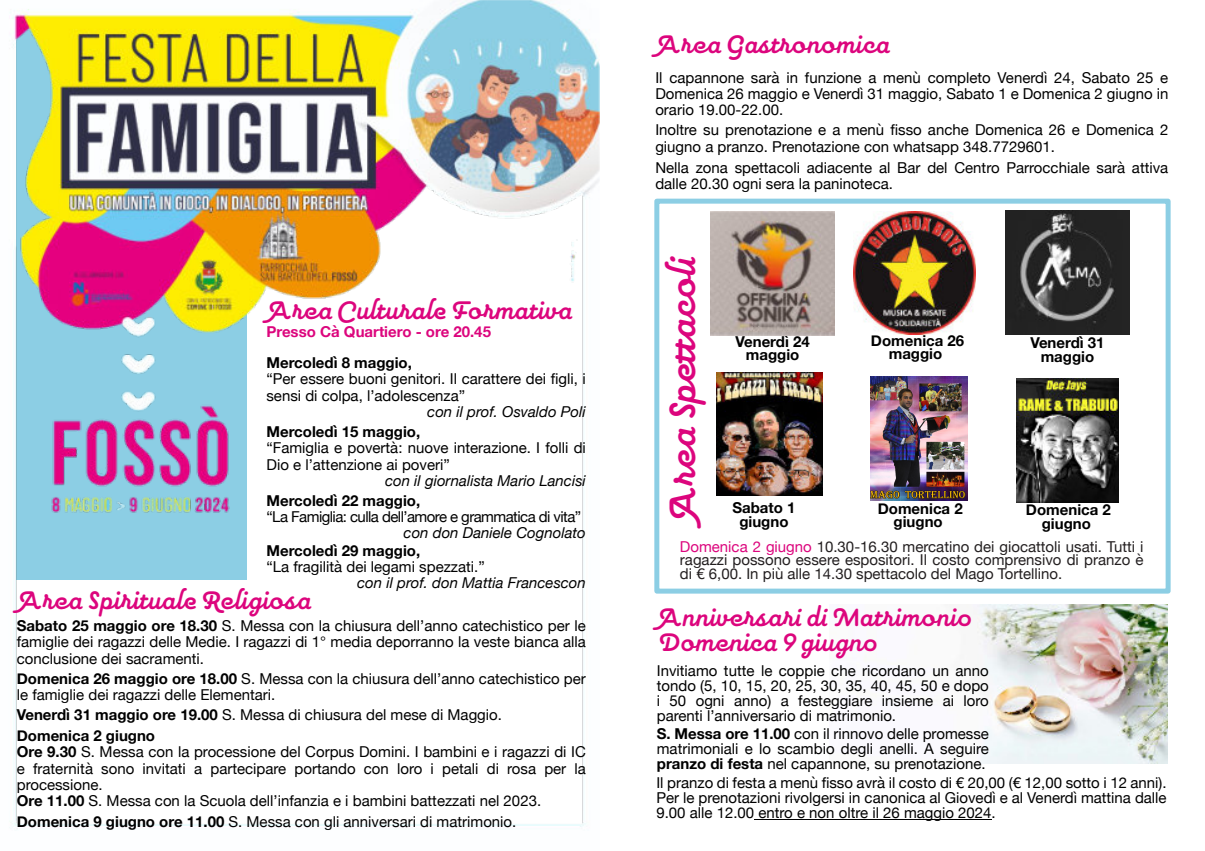
<style>
.page{position:relative;width:1205px;height:851px;background:#fff}
.page>*{position:absolute;margin:0;border:0;box-sizing:border-box;transform-origin:0 0}
.t1{font:700 43.25px "Pauline Script";color:#dc057d}
.t2{font:700 30px/25px "Pauline Script";color:#dc057d}
.t3{font:15px/16.2px "Helvetica Neue";color:#000}
.t4{font:700 15px/13.8px "Helvetica Neue";color:#000;text-align:center}
.t5{font:15px/13.8px "Helvetica Neue";color:#231f20;text-align:justify}
.t6{font:italic 15px "Helvetica Neue";color:#000}
.t7{font:15px "Helvetica Neue";letter-spacing:-.035em;color:#000}
.t8{font:700 15px "Helvetica Neue";color:#dc057d}
.s1{font-weight:700}
.s2{font-weight:400}
.s3{color:#dc057d}
</style>
<div class="page">
<div style="left:654px;top:198px;width:516px;height:395px;border:5px solid #8ccee4"></div>
<img style="left:12px;top:0;width:588px;height:827px">
<img style="left:1006px;top:210px;width:124px;height:124px">
<img style="left:870px;top:376px;width:97px;height:124px">
<img style="left:711px;top:212px;width:123px;height:123px">
<img style="left:1017px;top:378px;width:101px;height:124px">
<img style="left:854px;top:211px;width:121px;height:124px">
<img style="left:717px;top:372px;width:106px;height:124px">
<img style="left:974px;top:605px;width:193px;height:158px">
<hr style="left:754px;top:819px;width:237px;height:1px;background:#000">
<h2 class="t2" style="left:266px;top:297px;width:307px">Area Culturale Formativa</h2>
<p class="t8" style="left:266px;top:322px;width:226px">Presso Cà Quartiero - ore 20.45</p>
<p class="t4" style="left:266px;top:355px;width:147px">Mercoledì 8 maggio,</p>
<p class="t3" style="left:266px;top:371px;width:321px">“Per essere buoni genitori. Il carattere dei figli, i sensi di colpa, l’adolescenza”</p>
<p class="t6" style="left:427px;top:402px;width:160px">con il prof. Osvaldo Poli</p>
<p class="t4" style="left:266px;top:424px;width:155px">Mercoledì 15 maggio,</p>
<p class="t3" style="left:266px;top:439px;width:321px">“Famiglia e povertà: nuove interazione. I folli di<br>Dio e l’attenzione ai poveri”</p>
<p class="t6" style="left:385px;top:471px;width:202px">con il giornalista Mario Lancisi</p>
<p class="t4" style="left:266px;top:493px;width:155px">Mercoledì 22 maggio,</p>
<p class="t7" style="left:266px;top:507px;width:316px">“La Famiglia: culla dell’amore e grammatica di vita”</p>
<p class="t6" style="left:404px;top:524px;width:184px">con don Daniele Cognolato</p>
<p class="t4" style="left:266px;top:543px;width:155px">Mercoledì 29 maggio,</p>
<p class="t3" style="left:266px;top:558px;width:220px">“La fragilità dei legami spezzati.”</p>
<p class="t6" style="left:357px;top:574px;width:230px">con il prof. don Mattia Francescon</p>
<h2 class="t2" style="left:17px;top:586px;width:295px">Area Spirituale Religiosa</h2>
<p class="t3" style="left:17px;top:617px;width:571px;text-align:justify"><span class="s1">Sabato 25 maggio ore 18.30</span> S. Messa con la chiusura dell’anno catechistico per le famiglie dei ragazzi delle Medie. I ragazzi di 1° media deporranno la veste bianca alla conclusione dei sacramenti.</p>
<p class="t3" style="left:17px;top:669px;width:570px"><span class="s1">Domenica 26 maggio ore 18.00</span> S. Messa con la chiusura dell’anno catechistico per le famiglie dei ragazzi delle Elementari.</p>
<p class="t4" style="left:17px;top:703px;width:487px;line-height:21.2px;text-align:left">Venerdì 31 maggio ore 19.00 <span class="s2">S. Messa di chiusura del mese di Maggio.<br></span>Domenica 2 giugno</p>
<p class="t3" style="left:17px;top:743px;width:571px"><span class="s1">Ore 9.30</span> S. Messa con la processione del Corpus Domini. I bambini e i ragazzi di IC e fraternità sono invitati a partecipare portando con loro i petali di rosa per la processione.<br><span class="s1">Ore 11.00</span> S. Messa con la Scuola dell’infanzia e i bambini battezzati nel 2023.</p>
<p class="t3" style="left:17px;top:813px;width:501px"><span class="s1">Domenica 9 giugno ore 11.00</span> S. Messa con gli anniversari di matrimonio.</p>
<h2 class="t2" style="left:655px;top:31px;width:236px">Area Gastronomica</h2>
<p class="t3" style="left:655px;top:69px;width:514px;text-align:justify">Il capannone sarà in funzione a menù completo Venerdì 24, Sabato 25 e Domenica 26 maggio e Venerdì 31 maggio, Sabato 1 e Domenica 2 giugno in orario 19.00-22.00.</p>
<p class="t3" style="left:655px;top:122px;width:514px">Inoltre su prenotazione e a menù fisso anche Domenica 26 e Domenica 2 giugno a pranzo. Prenotazione con whatsapp 348.7729601.</p>
<p class="t3" style="left:655px;top:159px;width:514px">Nella zona spettacoli adiacente al Bar del Centro Parrocchiale sarà attiva dalle 20.30 ogni sera la paninoteca.</p>
<h1 class="t1" style="left:656px;top:522px;width:268px;rotate:-90deg">Area Spettacoli</h1>
<p class="t4" style="left:735px;top:334px;width:76px">Venerdì 24 maggio</p>
<p class="t4" style="left:871px;top:333px;width:95px">Domenica 26 maggio</p>
<p class="t4" style="left:1030px;top:335px;width:76px">Venerdì 31 maggio</p>
<p class="t4" style="left:732px;top:500px;width:65px">Sabato 1 giugno</p>
<p class="t5" style="left:680px;top:539px;width:465px"><span class="s3">Domenica 2 giugno</span> 10.30-16.30 mercatino dei giocattoli usati. Tutti i ragazzi possono essere espositori. Il costo comprensivo di pranzo è di € 6,00. In più alle 14.30 spettacolo del Mago Tortellino.</p>
<h2 class="t2" style="left:657px;top:604px;width:316px">Anniversari di Matrimonio<br>Domenica 9 giugno</h2>
<p class="t3" style="left:657px;top:662px;width:333px;line-height:15px;text-align:justify">Invitiamo tutte le coppie che ricordano un anno tondo (5, 10, 15, 20, 25, 30, 35, 40, 45, 50 e dopo i 50 ogni anno) a festeggiare insieme ai loro parenti l’anniversario di matrimonio.</p>
<p class="t3" style="left:657px;top:725px;width:334px;line-height:15px;text-align:justify"><span class="s1">S. Messa ore 11.00</span> con il rinnovo delle promesse matrimoniali e lo scambio degli anelli. A seguire <span class="s1">pranzo di festa</span> nel capannone, su prenotazione.</p>
<p class="t3" style="left:656px;top:774px;width:512px;line-height:15px;text-align:justify">Il pranzo di festa a menù fisso avrà il costo di € 20,00 (€ 12,00 sotto i 12 anni).<br>Per le prenotazioni rivolgersi in canonica al Giovedì e al Venerdì mattina dalle 9.00 alle 12.00 entro e non oltre il 26 maggio 2024.</p>
<p class="t4" style="left:878px;top:501px;width:86px">Domenica 2 giugno</p>
<p class="t4" style="left:1026px;top:502px;width:86px">Domenica 2 giugno</p>
</div>
